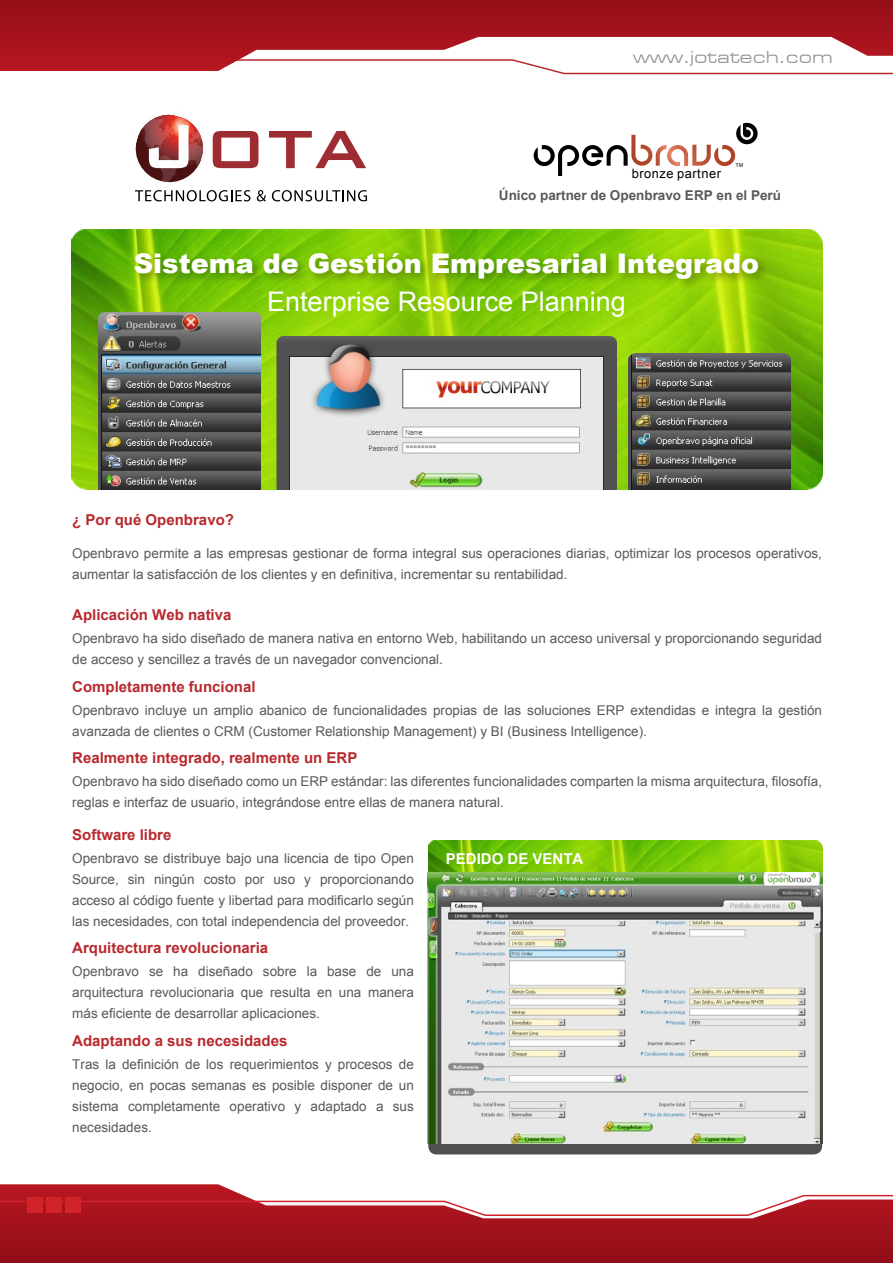
<style>
.page{position:relative;width:893px;height:1263px;background:#fff}
.page>*{position:absolute;margin:0;border:0;box-sizing:border-box;transform-origin:0 0}
.t1{font:900 27px "Arial";color:#fff}
.t2{font:27px "Arial";color:#fff}
.t3{font:18px "Eurostile Extended";color:#939598}
.t4{font:700 15px "Arial";color:#b8292f}
.t5{font:700 15px "Arial";color:#fff}
.t6{font:13.5px/21px "Arial";color:#58595b}
.t7{font:700 13.5px "Arial";color:#58595b}
.t8{font:12.9px "Arial";letter-spacing:.04em;color:#000}
.t9{font:5.7px "Myriad Pro";color:#000}
</style>
<div class="page">
<div style="left:428px;top:1111px;width:394px;height:43px;background:#505050;border-radius:9px"></div>
<svg style="left:135px;top:114px;width:232px;height:87px"></svg>
<svg style="left:0;top:1184px;width:893px;height:79px;background:#aa323a"></svg>
<svg style="left:0;top:1194px;width:893px;height:23px"></svg>
<svg style="left:552px;top:71px;width:341px;height:4px"></svg>
<svg style="left:0;top:0;width:893px;height:71px"></svg>
<svg style="left:534px;top:123px;width:224px;height:53px"></svg>
<img style="left:72px;top:229px;width:750px;height:261px">
<div style="left:130px;top:247px;width:642px;height:46px;background:#000;opacity:.35"></div>
<img style="left:99px;top:312px;width:161px;height:178px">
<img style="left:629px;top:353px;width:161px;height:137px">
<img style="left:276px;top:336px;width:340px;height:154px">
<img style="left:428px;top:840px;width:394px;height:33px">
<img style="left:428px;top:873px;width:394px;height:270px">
<h2 class="t3" style="left:633px;top:48px;width:201px">www.jotatech.com</h2>
<p class="t9" style="left:736px;top:161px;width:9px">TM</p>
<p class="t7" style="left:499px;top:186px;width:284px">Único partner de Openbravo ERP en el Perú</p>
<p class="t8" style="left:632px;top:165px;width:91px">bronze partner</p>
<h1 class="t1" style="left:134px;top:243px;width:627px">Sistema de Gestión Empresarial Integrado</h1>
<h1 class="t2" style="left:267px;top:284px;width:360px">Enterprise Resource Planning</h1>
<p class="t4" style="left:72px;top:510px;width:163px">¿ Por qué Openbravo?</p>
<p class="t6" style="left:72px;top:543px;width:751px">Openbravo permite a las empresas gestionar de forma integral sus operaciones diarias, optimizar los procesos operativos, aumentar la satisfacción de los clientes y en definitiva, incrementar su rentabilidad.</p>
<p class="t4" style="left:72px;top:605px;width:161px">Aplicación Web nativa</p>
<p class="t6" style="left:72px;top:628px;width:751px">Openbravo ha sido diseñado de manera nativa en entorno Web, habilitando un acceso universal y proporcionando seguridad de acceso y sencillez a través de un navegador convencional.</p>
<p class="t4" style="left:72px;top:676px;width:185px">Completamente funcional</p>
<p class="t6" style="left:72px;top:700px;width:751px">Openbravo incluye un amplio abanico de funcionalidades propias de las soluciones ERP extendidas e integra la gestión avanzada de clientes o CRM (Customer Relationship Management) y BI (Business Intelligence).</p>
<p class="t4" style="left:72px;top:748px;width:287px">Realmente integrado, realmente un ERP</p>
<p class="t6" style="left:72px;top:771px;width:751px">Openbravo ha sido diseñado como un ERP estándar: las diferentes funcionalidades comparten la misma arquitectura, filosofía, reglas e interfaz de usuario, integrándose entre ellas de manera natural.</p>
<p class="t4" style="left:72px;top:825px;width:101px">Software libre</p>
<p class="t6" style="left:72px;top:848px;width:343px;text-align:justify">Openbravo se distribuye bajo una licencia de tipo Open Source, sin ningún costo por uso y proporcionando acceso al código fuente y libertad para modificarlo según las necesidades, con total independencia del proveedor.</p>
<p class="t4" style="left:72px;top:938px;width:197px">Arquitectura revolucionaria</p>
<p class="t6" style="left:72px;top:961px;width:343px;text-align:justify">Openbravo se ha diseñado sobre la base de una arquitectura revolucionaria que resulta en una manera más eficiente de desarrollar aplicaciones.</p>
<p class="t4" style="left:72px;top:1031px;width:217px">Adaptando a sus necesidades</p>
<p class="t6" style="left:72px;top:1054px;width:343px;text-align:justify">Tras la definición de los requerimientos y procesos de negocio, en pocas semanas es posible disponer de un sistema completamente operativo y adaptado a sus necesidades.</p>
<p class="t5" style="left:446px;top:848px;width:139px">PEDIDO DE VENTA</p>
</div>
